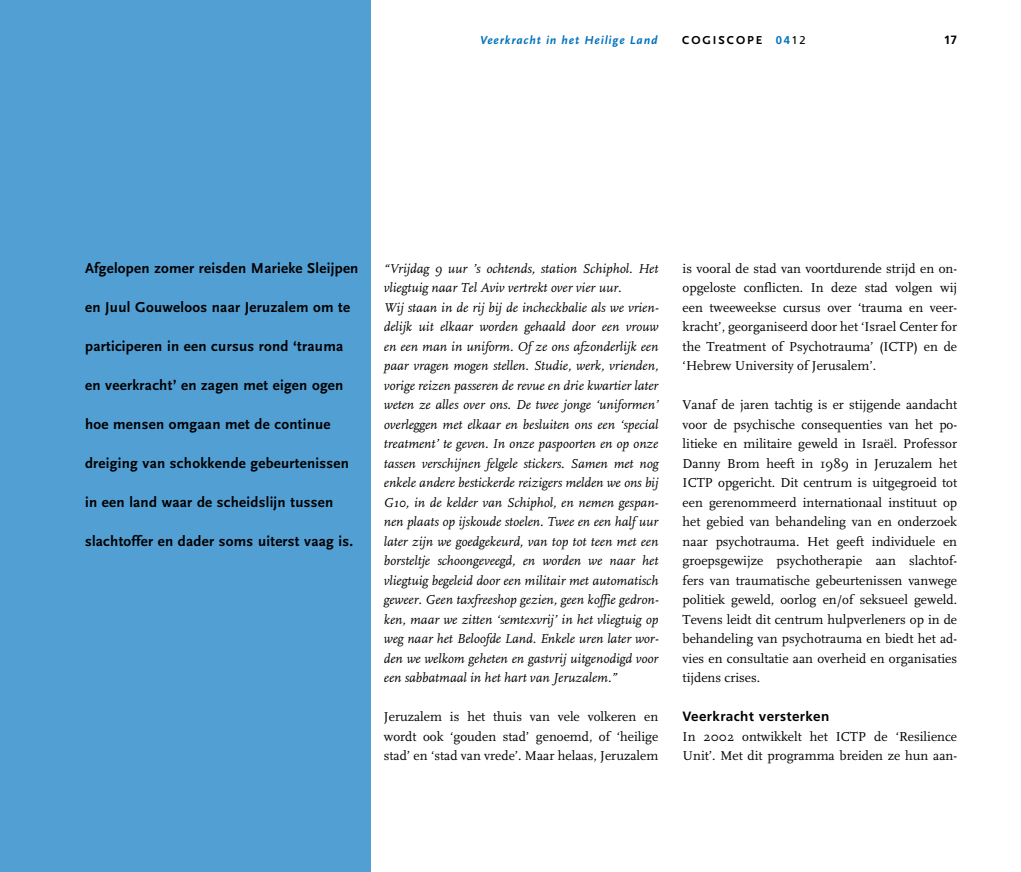
<style>
.page{position:relative;width:1021px;height:872px;background:#fff}
.page>*{position:absolute;margin:0;border:0;box-sizing:border-box;transform-origin:0 0}
.t1{font:700 15px "Scala Sans Pro";letter-spacing:.02em;color:#000}
.t2{font:13.5px/19.5px "FF Scala";color:#000;text-align:justify}
.t3{font:italic 13.5px/19.5px "FF Scala";color:#000}
.t4{font:700 13.5px "Frutiger LT Std";letter-spacing:.025em;color:#000}
.t5{font:italic 700 12px "Scala Sans Pro";letter-spacing:.075em;color:#0072bc}
.t6{font:700 12px "Scala Sans Pro";letter-spacing:.16em;color:#000}
.t7{font:700 12px "Frutiger LT Std";color:#000}
.s1{font-family:"Frutiger LT Std";font-size:11.25px;color:#0072bc}
.s2{font-family:"Frutiger LT Std";font-weight:400;font-size:11.25px}
</style>
<div class="page">
<div style="left:0;top:0;width:370px;height:872px;background:#529fd3"></div>
<p class="t5" style="left:480px;top:32px;width:179px">Veerkracht in het Heilige Land</p>
<p class="t6" style="left:682px;top:33px;width:125px">cogiscope <span class="s1">04</span><span class="s2">12</span></p>
<p class="t7" style="left:943px;top:32px;width:15px">17</p>
<p class="t1" style="left:85px;top:259px;width:275px">Afgelopen zomer reisden Marieke Sleijpen</p>
<p class="t1" style="left:85px;top:298px;width:267px">en Juul Gouweloos naar Jeruzalem om te</p>
<p class="t1" style="left:85px;top:337px;width:260px">participeren in een cursus rond ‘trauma</p>
<p class="t1" style="left:85px;top:376px;width:260px">en veerkracht’ en zagen met eigen ogen</p>
<p class="t1" style="left:85px;top:415px;width:247px">hoe mensen omgaan met de continue</p>
<p class="t1" style="left:85px;top:454px;width:265px">dreiging van schokkende gebeurtenissen</p>
<p class="t1" style="left:85px;top:493px;width:250px">in een land waar de scheidslijn tussen</p>
<p class="t1" style="left:85px;top:532px;width:270px">slachtoffer en dader soms uiterst vaag is.</p>
<p class="t3" style="left:384px;top:259px;width:276px">“Vrijdag 9 uur ’s ochtends, station Schiphol. Het vliegtuig naar Tel Aviv vertrekt over vier uur.<br>Wij staan in de rij bij de incheckbalie als we vrien&shy;delijk uit elkaar worden gehaald door een vrouw en een man in uniform. Of ze ons afzonderlijk een paar vragen mogen stellen. Studie, werk, vrienden, vorige reizen passeren de revue en drie kwartier later weten ze alles over ons. De twee jonge ‘uniformen’ overleggen met elkaar en besluiten ons een ‘special treatment’ te geven. In onze paspoorten en op onze tassen verschijnen felgele stickers. Samen met nog enkele andere bestickerde reizigers melden we ons bij G10, in de kelder van Schiphol, en nemen gespan&shy;nen plaats op ijskoude stoelen. Twee en een half uur later zijn we goedgekeurd, van top tot teen met een borsteltje schoongeveegd, en worden we naar het vliegtuig begeleid door een militair met automatisch geweer. Geen taxfreeshop gezien, geen koffie gedron&shy;ken, maar we zitten ‘semtexvrij’ in het vliegtuig op weg naar het Beloofde Land. Enkele uren later wor&shy;den we welkom geheten en gastvrij uitgenodigd voor een sabbatmaal in het hart van Jeruzalem.”</p>
<p class="t2" style="left:384px;top:707px;width:276px">Jeruzalem is het thuis van vele volkeren en wordt ook ‘gouden stad’ genoemd, of ‘heilige stad’ en ‘stad van vrede’. Maar helaas, Jeruzalem</p>
<p class="t2" style="left:682px;top:259px;width:276px">is vooral de stad van voortdurende strijd en on&shy;opgeloste conflicten. In deze stad volgen wij een tweeweekse cursus over ‘trauma en veer&shy;kracht’, georganiseerd door het ‘Israel Center for the Treatment of Psychotrauma’ (ICTP) en de ‘Hebrew University of Jerusalem’.</p>
<p class="t2" style="left:682px;top:395px;width:276px">Vanaf de jaren tachtig is er stijgende aandacht voor de psychische consequenties van het po&shy;litieke en militaire geweld in Israël. Professor Danny Brom heeft in 1989 in Jeruzalem het ICTP opgericht. Dit centrum is uitgegroeid tot een gerenommeerd internationaal instituut op het gebied van behandeling van en onderzoek naar psychotrauma. Het geeft individuele en groepsgewijze psychotherapie aan slachtof&shy;fers van traumatische gebeurtenissen vanwege politiek geweld, oorlog en/of seksueel geweld.<br>Tevens leidt dit centrum hulpverleners op in de behandeling van psychotrauma en biedt het ad&shy;vies en consultatie aan overheid en organisaties tijdens crises.</p>
<p class="t4" style="left:682px;top:708px;width:148px">Veerkracht versterken</p>
<p class="t2" style="left:682px;top:727px;width:276px">In 2002 ontwikkelt het ICTP de ‘Resilience<br>Unit’. Met dit programma breiden ze hun aan-</p>
</div>
